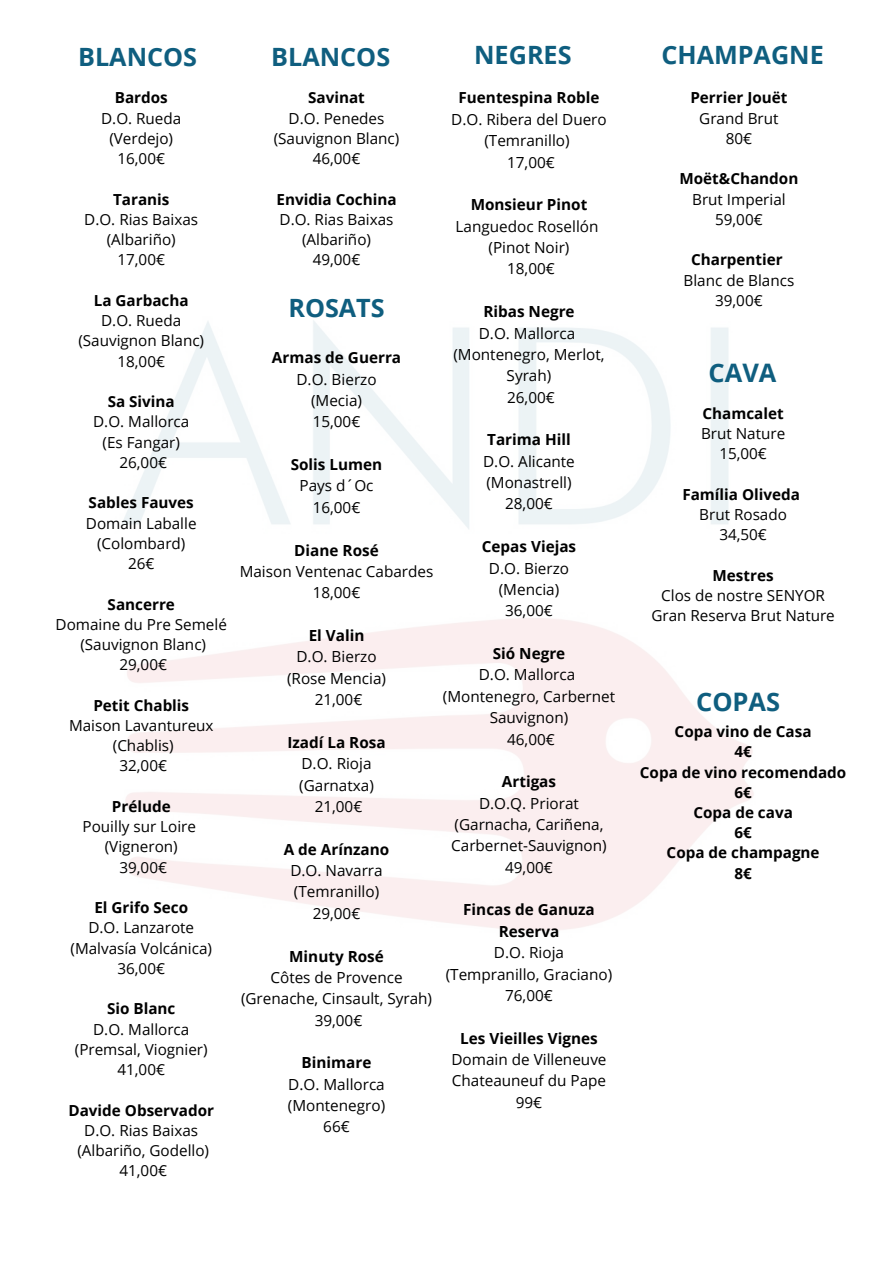
<style>
.page{position:relative;width:893px;height:1264px;background:#fff}
.page>*{position:absolute;margin:0;border:0;box-sizing:border-box;transform-origin:0 0}
.t1{font:700 25.5px "Open Sans";color:#0f5e7f}
.t2{font:700 25.2px "Open Sans";color:#0f5e7f}
.t3{font:15.3px/21.3px "Open Sans";color:#000;text-align:center}
.t4{font:700 15.3px/20.2px "Open Sans";color:#000;text-align:center}
</style>
<div class="page">
<h2 class="t2" style="left:78px;top:39px;width:120px">BLANCOS</h2>
<h2 class="t2" style="left:474px;top:37px;width:99px">NEGRES</h2>
<h2 class="t2" style="left:661px;top:37px;width:164px">CHAMPAGNE</h2>
<h2 class="t2" style="left:271px;top:39px;width:120px">BLANCOS</h2>
<p class="t4" style="left:115px;top:87px;width:54px">Bardos</p>
<p class="t3" style="left:101px;top:108px;width:82px;line-height:20.2px">D.O. Rueda (Verdejo)<br>16,00€</p>
<p class="t4" style="left:113px;top:189px;width:58px">Taranis</p>
<p class="t3" style="left:84px;top:209px;width:115px;line-height:20.2px">D.O. Rias Baixas (Albariño)<br>17,00€</p>
<p class="t4" style="left:94px;top:290px;width:96px">La Garbacha</p>
<p class="t3" style="left:78px;top:310px;width:127px;line-height:20.2px">D.O. Rueda (Sauvignon Blanc)<br>18,00€</p>
<p class="t4" style="left:108px;top:391px;width:69px">Sa Sivina</p>
<p class="t3" style="left:93px;top:411px;width:98px;line-height:20.2px">D.O. Mallorca (Es Fangar)<br>26,00€</p>
<p class="t4" style="left:89px;top:492px;width:107px">Sables Fauves</p>
<p class="t3" style="left:86px;top:512px;width:112px;line-height:20.2px">Domain Laballe (Colombard)<br>26€</p>
<p class="t4" style="left:108px;top:593px;width:69px">Sancerre</p>
<p class="t3" style="left:56px;top:613px;width:173px;line-height:20.2px">Domaine du Pre Semelé (Sauvignon Blanc)<br>29,00€</p>
<p class="t4" style="left:93px;top:694px;width:97px">Petit Chablis</p>
<p class="t3" style="left:69px;top:715px;width:146px;line-height:20.2px">Maison Lavantureux (Chablis)<br>32,00€</p>
<p class="t4" style="left:112px;top:796px;width:60px">Prélude</p>
<p class="t3" style="left:83px;top:816px;width:115px;line-height:20.2px">Pouilly sur Loire (Vigneron)<br>39,00€</p>
<p class="t4" style="left:94px;top:897px;width:95px">El Grifo Seco</p>
<p class="t3" style="left:70px;top:917px;width:143px;line-height:20.2px">D.O. Lanzarote (Malvasía Volcánica)<br>36,00€</p>
<p class="t4" style="left:107px;top:998px;width:70px">Sio Blanc</p>
<p class="t3" style="left:75px;top:1018px;width:134px;line-height:20.2px">D.O. Mallorca (Premsal, Viognier)<br>41,00€</p>
<p class="t4" style="left:68px;top:1099px;width:147px">Davide Observador</p>
<p class="t3" style="left:77px;top:1119px;width:133px;line-height:20.2px">D.O. Rias Baixas (Albariño, Godello)<br>41,00€</p>
<p class="t4" style="left:308px;top:87px;width:58px">Savinat</p>
<p class="t3" style="left:274px;top:108px;width:127px;line-height:20.2px">D.O. Penedes (Sauvignon Blanc)<br>46,00€</p>
<p class="t4" style="left:276px;top:189px;width:122px">Envidia Cochina</p>
<p class="t3" style="left:279px;top:209px;width:115px;line-height:20.2px">D.O. Rias Baixas (Albariño)<br>49,00€</p>
<h2 class="t2" style="left:288px;top:290px;width:98px">ROSATS</h2>
<p class="t4" style="left:272px;top:347px;width:131px">Armas de Guerra</p>
<p class="t3" style="left:296px;top:368px;width:82px">D.O. Bierzo (Mecia)<br>15,00€</p>
<p class="t4" style="left:291px;top:454px;width:93px">Solis Lumen</p>
<p class="t3" style="left:299px;top:475px;width:76px">Pays d´Oc<br>16,00€</p>
<p class="t4" style="left:294px;top:539px;width:86px">Diane Rosé</p>
<p class="t3" style="left:240px;top:560px;width:195px">Maison Ventenac Cabardes<br>18,00€</p>
<p class="t4" style="left:308px;top:625px;width:57px">El Valin</p>
<p class="t3" style="left:287px;top:645px;width:100px">D.O. Bierzo (Rose Mencia)<br>21,00€</p>
<p class="t4" style="left:287px;top:731px;width:100px">Izadí La Rosa</p>
<p class="t3" style="left:299px;top:752px;width:76px">D.O. Rioja (Garnatxa)<br>21,00€</p>
<p class="t4" style="left:284px;top:838px;width:107px">A de Arínzano</p>
<p class="t3" style="left:290px;top:859px;width:94px">D.O. Navarra (Temranillo)<br>29,00€</p>
<p class="t4" style="left:289px;top:945px;width:96px">Minuty Rosé</p>
<p class="t3" style="left:241px;top:966px;width:193px">Côtes de Provence (Grenache, Cinsault, Syrah)<br>39,00€</p>
<p class="t4" style="left:301px;top:1052px;width:71px">Binimare</p>
<p class="t3" style="left:288px;top:1073px;width:99px">D.O. Mallorca (Montenegro)<br>66€</p>
<p class="t4" style="left:458px;top:87px;width:142px">Fuentespina Roble</p>
<p class="t3" style="left:451px;top:108px;width:157px">D.O. Ribera del Duero (Temranillo)<br>17,00€</p>
<p class="t4" style="left:470px;top:194px;width:118px">Monsieur Pinot</p>
<p class="t3" style="left:455px;top:215px;width:144px">Languedoc Rosellón (Pinot Noir)<br>18,00€</p>
<p class="t4" style="left:483px;top:301px;width:93px">Ribas Negre</p>
<p class="t3" style="left:453px;top:322px;width:153px">D.O. Mallorca (Montenegro, Merlot,<br>Syrah)<br>26,00€</p>
<p class="t4" style="left:487px;top:429px;width:85px">Tarima Hill</p>
<p class="t3" style="left:483px;top:450px;width:93px">D.O. Alicante (Monastrell)<br>28,00€</p>
<p class="t4" style="left:482px;top:536px;width:96px">Cepas Viejas</p>
<p class="t3" style="left:489px;top:557px;width:82px">D.O. Bierzo (Mencia)<br>36,00€</p>
<p class="t4" style="left:492px;top:643px;width:74px">Sió Negre</p>
<p class="t3" style="left:443px;top:663px;width:174px">D.O. Mallorca (Montenegro, Carbernet<br>Sauvignon)<br>46,00€</p>
<p class="t4" style="left:502px;top:771px;width:56px">Artigas</p>
<p class="t3" style="left:451px;top:792px;width:157px">D.O.Q. Priorat (Garnacha, Cariñena,<br>Carbernet-Sauvignon)<br>49,00€</p>
<p class="t4" style="left:463px;top:898px;width:133px;line-height:21.3px">Fincas de Ganuza<br>Reserva</p>
<p class="t3" style="left:445px;top:941px;width:168px">D.O. Rioja (Tempranillo, Graciano)<br>76,00€</p>
<p class="t4" style="left:460px;top:1027px;width:139px">Les Vieilles Vignes</p>
<p class="t3" style="left:451px;top:1048px;width:157px">Domain de Villeneuve<br>Chateauneuf du Pape<br>99€</p>
<p class="t4" style="left:690px;top:87px;width:98px">Perrier Jouët</p>
<p class="t3" style="left:699px;top:108px;width:81px;line-height:20.2px">Grand Brut<br>80€</p>
<p class="t4" style="left:679px;top:168px;width:120px">Moët&amp;Chandon</p>
<p class="t3" style="left:692px;top:189px;width:95px;line-height:20.2px">Brut Imperial<br>59,00€</p>
<p class="t4" style="left:691px;top:249px;width:93px">Charpentier</p>
<p class="t3" style="left:683px;top:269px;width:112px;line-height:20.2px">Blanc de Blancs<br>39,00€</p>
<h1 class="t1" style="left:708px;top:355px;width:69px">CAVA</h1>
<p class="t4" style="left:702px;top:403px;width:83px">Chamcalet</p>
<p class="t3" style="left:701px;top:423px;width:86px;line-height:20.2px">Brut Nature<br>15,00€</p>
<p class="t4" style="left:682px;top:483px;width:119px">Família Oliveda</p>
<p class="t3" style="left:699px;top:504px;width:89px;line-height:20.2px">Brut Rosado<br>34,50€</p>
<p class="t4" style="left:712px;top:564px;width:63px">Mestres</p>
<p class="t3" style="left:651px;top:585px;width:185px;line-height:20.2px">Clos de nostre SENYOR<br>Gran Reserva Brut Nature</p>
<h1 class="t1" style="left:696px;top:684px;width:86px">COPAS</h1>
<p class="t4" style="left:640px;top:721px;width:208px">Copa vino de Casa<br>4€<br>Copa de vino recomendado<br>6€<br>Copa de cava<br>6€<br>Copa de champagne<br>8€</p>
</div>
